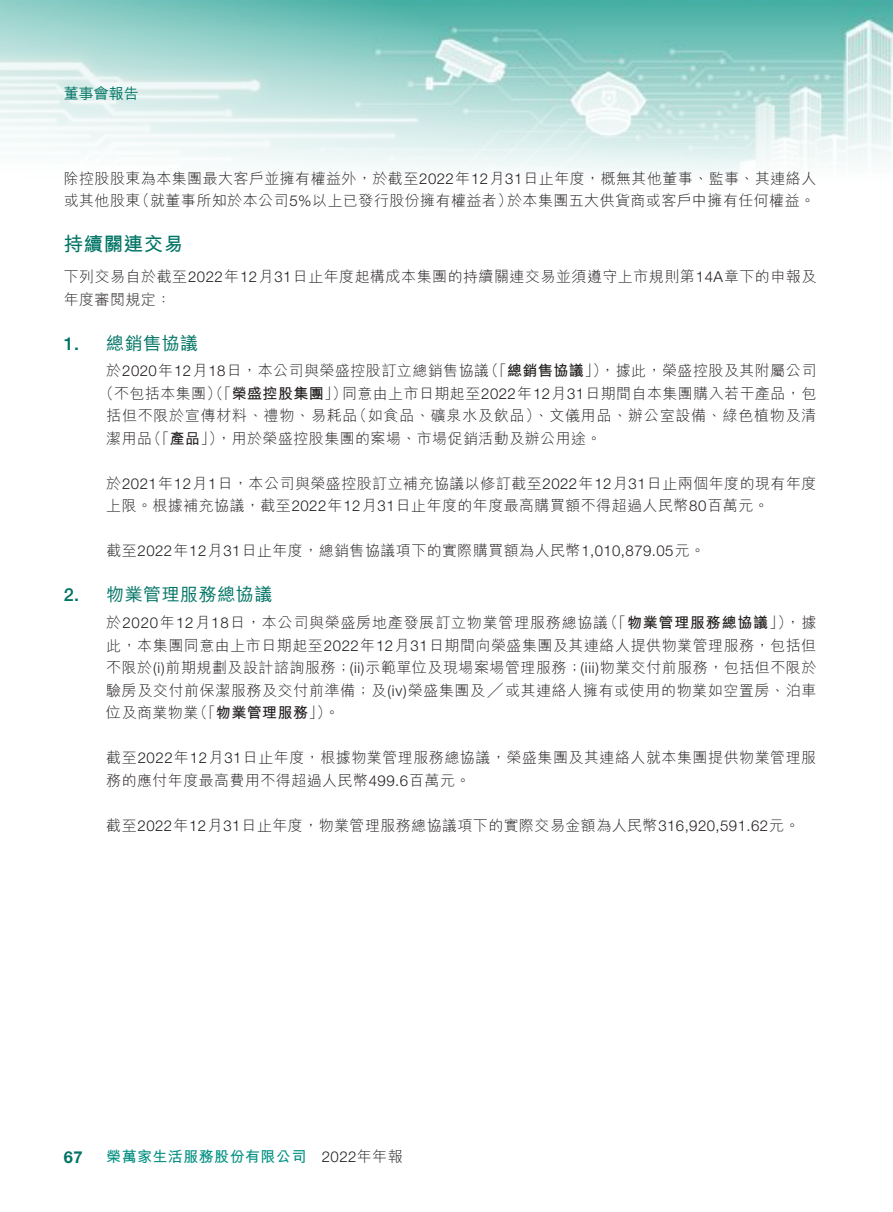
<style>
.page{position:relative;width:893px;height:1212px;background:#fff}
.page>*{position:absolute;margin:0;border:0;box-sizing:border-box;transform-origin:0 0}
.t1{font:700 19.5px "M Hei HK";letter-spacing:.03em;color:#007464}
.t2{font:500 18px "M Hei HK";letter-spacing:.03em;color:#007464}
.t3{font:500 18px "Helvetica Neue LT Std";color:#007464}
.t4{font:700 16.5px "Helvetica Neue LT Std";color:#007464}
.t5{font:300 15px/22.5px "M Hei HK";letter-spacing:.03em;color:#241f1f}
.t6{font:300 15px "M Hei HK";letter-spacing:.05em;color:#241f1f}
.t7{font:700 15px "M Hei HK";letter-spacing:.03em;color:#241f1f}
.t8{font:700 15px "M Hei HK";letter-spacing:.03em;color:#029082}
.t9{font:700 15px "M Hei HK";letter-spacing:.05em;color:#241f1f}
.t10{font:300 15px "Helvetica Neue LT Std";color:#241f1f}
.t11{font:500 15px "M Hei HK";color:#007464}
.s1{font-family:"Helvetica Neue LT Std"}
.s2{font-weight:300}
.s3{font-weight:700}
.s4{font-family:"M Hei HK"}
</style>
<div class="page">
<img style="left:0;top:0;width:893px;height:173px">
<p class="t11" style="left:64px;top:83px;width:76px">董事會報告</p>
<p class="t5" style="left:64px;top:167px;width:754px;text-align:right">除控股股東為本集團最大客戶並擁有權益外，於截至<span class="s1">2022</span>年<span class="s1">12</span>月<span class="s1">31</span>日止年度，概無其他董事、監事、其連絡人於本集團五大供貨商或客戶中擁有任何權益。</p>
<p class="t5" style="left:135px;top:189px;width:379px">（就董事所知於本公司<span class="s1">5%</span>以上已發行股份擁有權益者）</p>
<p class="t5" style="left:64px;top:189px;width:78px">或其他股東</p>
<h1 class="t1" style="left:64px;top:230px;width:121px">持續關連交易</h1>
<p class="t5" style="left:64px;top:265px;width:754px">下列交易自於截至<span class="s1">2022</span>年<span class="s1">12</span>月<span class="s1">31</span>日止年度起構成本集團的持續關連交易並須遵守上市規則第<span class="s1">14A</span>章下的申報及年度審閱規定：</p>
<p class="t2" style="left:106px;top:330px;width:94px">總銷售協議</p>
<p class="t3" style="left:64px;top:332px;width:17px">1.</p>
<p class="t3" style="left:64px;top:584px;width:17px">2.</p>
<p class="t7" style="left:484px;top:360px;width:125px"><span class="s2">（「</span>總銷售協議<span class="s2">」）</span></p>
<p class="t5" style="left:600px;top:359px;width:218px">，據此，榮盛控股及其附屬公司</p>
<p class="t5" style="left:342px;top:359px;width:476px;text-indent:-236px">於<span class="s1">2020</span>年<span class="s1">12</span>月<span class="s1">18</span>日，本公司與榮盛控股訂立總銷售協議<br>同意由上市日期起至<span class="s1">2022</span>年<span class="s1">12</span>月<span class="s1">31</span>日期間自本集團購入若干產品，包</p>
<p class="t5" style="left:99px;top:382px;width:250px">（不包括本集團）（「<span class="s3">榮盛控股集團</span>」）</p>
<p class="t6" style="left:352px;top:408px;width:466px">（如食品、礦泉水及飲品）、文儀用品、辦公室設備、綠色植物及清</p>
<p class="t5" style="left:216px;top:404px;width:387px;text-indent:-110px">括但不限於宣傳材料、禮物、易耗品<br>，用於榮盛控股集團的案場、市場促銷活動及辦公用途。</p>
<p class="t5" style="left:147px;top:427px;width:78px">（「<span class="s3">產品</span>」）</p>
<p class="t5" style="left:106px;top:427px;width:47px">潔用品</p>
<p class="t5" style="left:106px;top:472px;width:712px">於<span class="s1">2021</span>年<span class="s1">12</span>月<span class="s1">1</span>日，本公司與榮盛控股訂立補充協議以修訂截至<span class="s1">2022</span>年<span class="s1">12</span>月<span class="s1">31</span>日止兩個年度的現有年度上限。根據補充協議，截至<span class="s1">2022</span>年<span class="s1">12</span>月<span class="s1">31</span>日止年度的年度最高購買額不得超過人民幣<span class="s1">80</span>百萬元。</p>
<p class="t5" style="left:106px;top:539px;width:600px">截至<span class="s1">2022</span>年<span class="s1">12</span>月<span class="s1">31</span>日止年度，總銷售協議項下的實際購買額為人民幣<span class="s1">1,010,879.05</span>元。</p>
<p class="t2" style="left:106px;top:582px;width:168px">物業管理服務總協議</p>
<p class="t9" style="left:603px;top:612px;width:191px"><span class="s2">（「</span>物業管理服務總協議<span class="s2">」）</span></p>
<p class="t6" style="left:106px;top:615px;width:503px">於<span class="s1">2020</span>年<span class="s1">12</span>月<span class="s1">18</span>日，本公司與榮盛房地產發展訂立物業管理服務總協議</p>
<p class="t5" style="left:106px;top:634px;width:711px">此，本集團同意由上市日期起至<span class="s1">2022</span>年<span class="s1">12</span>月<span class="s1">31</span>日期間向榮盛集團及其連絡人提供物業管理服務，包括但</p>
<p class="t5" style="left:106px;top:656px;width:712px">不限於 <span class="s1">)i(</span> 前期規劃及設計諮詢服務；<span class="s1">( )i i</span> 示範單位及現場案場管理服務；<span class="s1">(iii)</span>物業交付前服務，包括但不限於</p>
<p class="t5" style="left:106px;top:679px;width:712px">驗房及交付前保潔服務及交付前準備；及 <span class="s1">i v( )</span>榮盛集團及╱或其連絡人擁有或使用的物業如空置房、泊車</p>
<p class="t7" style="left:193px;top:702px;width:148px"><span class="s2">（「</span>物業管理服務 <span class="s2">。(「</span></p>
<p class="t5" style="left:786px;top:611px;width:32px">，據</p>
<p class="t5" style="left:106px;top:701px;width:94px">位及商業物業</p>
<p class="t5" style="left:106px;top:746px;width:711px">截至<span class="s1">2022</span>年<span class="s1">12</span>月<span class="s1">31</span>日止年度，根據物業管理服務總協議，榮盛集團及其連絡人就本集團提供物業管理服務的應付年度最高費用不得超過人民幣<span class="s1">499.6</span>百萬元。</p>
<p class="t5" style="left:106px;top:814px;width:695px">截至<span class="s1">2022</span>年<span class="s1">12</span>月<span class="s1">31</span>日止年度，物業管理服務總協議項下的實際交易金額為人民幣<span class="s1">316,920,591.62</span>元。</p>
<p class="t4" style="left:64px;top:1147px;width:20px">67</p>
<p class="t8" style="left:106px;top:1146px;width:202px">榮萬家生活服務股份有限公司</p>
<p class="t10" style="left:322px;top:1148px;width:82px">2022<span class="s4">年年報</span></p>
</div>
